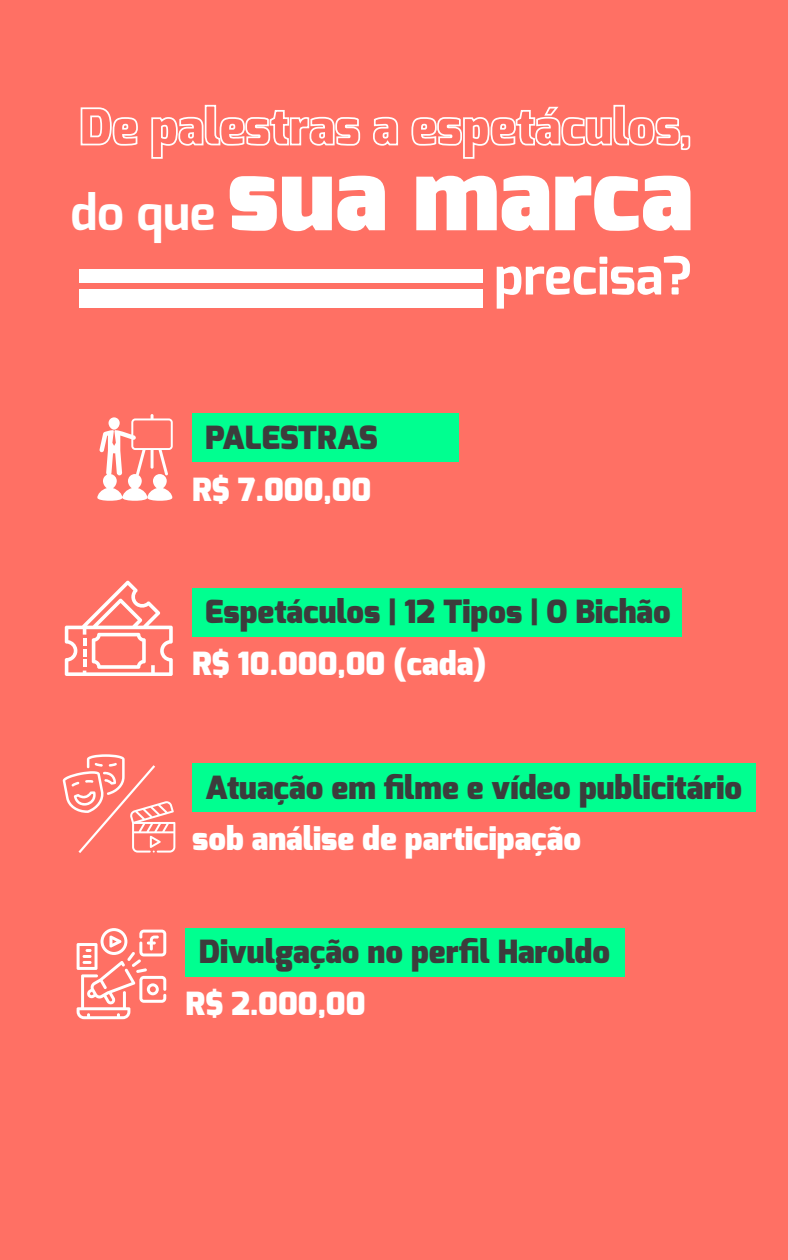
<style>
.page{position:relative;width:788px;height:1260px;background:#ff7064}
.page>*{position:absolute;margin:0;border:0;box-sizing:border-box;transform-origin:0 0}
.t1{font:900 100.98px "Exo";color:#fff}
.t2{font:700 52.32px "Exo";color:#fff}
.t3{font:900 31.94px "Exo";color:#3c3c3c}
.t4{font:900 31.94px "Exo";color:#fff}
.s1{font-weight:700;font-size:48.39px}
</style>
<div class="page">
<svg style="left:80px;top:107px;width:58px;height:39px"></svg>
<svg style="left:151px;top:104px;width:210px;height:55px"></svg>
<svg style="left:373px;top:116px;width:25px;height:30px"></svg>
<svg style="left:411px;top:104px;width:280px;height:55px"></svg>
<div style="left:79px;top:269px;width:403px;height:14px;background:#fff"></div>
<div style="left:79px;top:290px;width:403px;height:18px;background:#fff"></div>
<svg style="left:97px;top:414px;width:76px;height:87px"></svg>
<div style="left:192px;top:414px;width:267px;height:48px;background:#00ff90"></div>
<div style="left:185px;top:928px;width:440px;height:48px;background:#00ff90"></div>
<svg style="left:77px;top:928px;width:89px;height:91px"></svg>
<div style="left:192px;top:588px;width:489px;height:48px;background:#00ff90"></div>
<svg style="left:65px;top:580px;width:108px;height:96px"></svg>
<div style="left:192px;top:763px;width:563px;height:49px;background:#00ff90"></div>
<svg style="left:62px;top:754px;width:113px;height:99px"></svg>
<h1 class="t1" style="left:70px;top:129px;width:624px"><span class="s1">do que</span> sua marca</h1>
<h2 class="t2" style="left:494px;top:242px;width:199px">precisa?</h2>
<p class="t3" style="left:205px;top:417px;width:174px">PALESTRAS</p>
<p class="t4" style="left:192px;top:469px;width:181px">R$ 7.000,00</p>
<p class="t3" style="left:205px;top:591px;width:467px">Espetáculos | 12 Tipos | O Bichão</p>
<p class="t4" style="left:192px;top:643px;width:296px">R$ 10.000,00 (cada)</p>
<p class="t3" style="left:205px;top:767px;width:538px">Atuação em filme e vídeo publicitário</p>
<p class="t4" style="left:192px;top:818px;width:390px">sob análise de participação</p>
<p class="t3" style="left:199px;top:931px;width:413px">Divulgação no perfil Haroldo</p>
<p class="t4" style="left:185px;top:983px;width:181px">R$ 2.000,00</p>
</div>
